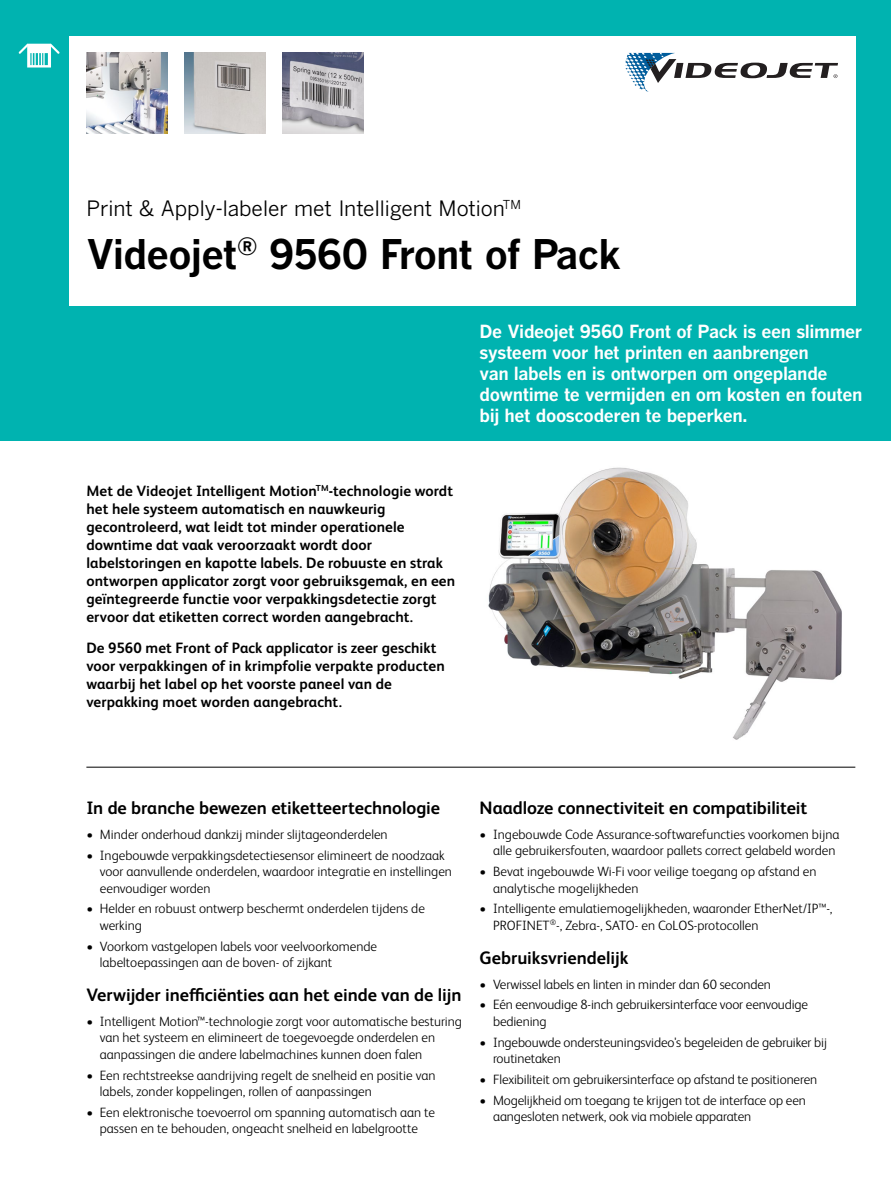
<style>
.page{position:relative;width:891px;height:1188px;background:#fff}
.page>*{position:absolute;margin:0;border:0;box-sizing:border-box;transform-origin:0 0}
.t1{font:700 40.5px "Benton Gothic";letter-spacing:-.02em;color:#000}
.t2{font:21px "Benton Gothic";letter-spacing:-.015em;color:#000}
.t3{font:700 18px/21px "Benton Gothic";letter-spacing:-.02em;color:#fff}
.t4{font:700 18px "FS Albert Pro";letter-spacing:-.005em;color:#000}
.t5{font:700 15px/18px "FS Albert Pro";letter-spacing:.005em;color:#000}
.t6{font:300 13.5px/16.5px "FS Albert Pro";color:#000}
</style>
<div class="page">
<div style="left:0;top:0;width:891px;height:441px;background:#00b3b0"></div>
<div style="left:69px;top:36px;width:786px;height:270px;background:#fff"></div>
<hr style="left:86px;top:767px;width:769px;height:1px;background:#000">
<img style="left:185px;top:53px;width:81px;height:81px">
<img style="left:283px;top:53px;width:81px;height:81px">
<img style="left:86px;top:53px;width:81px;height:81px">
<svg style="left:19px;top:44px;width:41px;height:24px"></svg>
<img style="left:488px;top:467px;width:354px;height:273px">
<svg style="left:625px;top:53px;width:213px;height:39px"></svg>
<h2 class="t2" style="left:86px;top:197px;width:436px">Print &amp; Apply-labeler met Intelligent Motion<sup>TM</sup></h2>
<h1 class="t1" style="left:86px;top:231px;width:536px">Videojet<sup>®</sup> 9560 Front of Pack</h1>
<p class="t5" style="left:86px;top:481px;width:370px">Met de Videojet Intelligent Motion<sup>TM</sup>-technologie wordt het hele systeem automatisch en nauwkeurig gecontroleerd, wat leidt tot minder operationele downtime dat vaak veroorzaakt wordt door labelstoringen en kapotte labels. De robuuste en strak ontworpen applicator zorgt voor gebruiksgemak, en een geïntegreerde functie voor verpakkingsdetectie zorgt ervoor dat etiketten correct worden aangebracht.</p>
<p class="t5" style="left:86px;top:638px;width:360px">De 9560 met Front of Pack applicator is zeer geschikt voor verpakkingen of in krimpfolie verpakte producten waarbij het label op het voorste paneel van de verpakking moet worden aangebracht.</p>
<h3 class="t3" style="left:480px;top:321px;width:384px">De Videojet 9560 Front of Pack is een slimmer systeem voor het printen en aanbrengen<br>van labels en is ontworpen om ongeplande downtime te vermijden en om kosten en fouten bij het dooscoderen te beperken.</h3>
<h3 class="t4" style="left:86px;top:795px;width:355px">In de branche bewezen etiketteertechnologie</h3>
<p class="t6" style="left:86px;top:825px;width:303px">• Minder onderhoud dankzij minder slijtageonderdelen</p>
<p class="t6" style="left:100px;top:846px;width:354px;text-indent:-14px">• Ingebouwde verpakkingsdetectiesensor elimineert de noodzaak voor aanvullende onderdelen, waardoor integratie en instellingen eenvoudiger worden</p>
<p class="t6" style="left:100px;top:900px;width:327px;text-indent:-14px">• Helder en robuust ontwerp beschermt onderdelen tijdens de werking</p>
<p class="t6" style="left:100px;top:937px;width:279px;text-indent:-14px">• Voorkom vastgelopen labels voor veelvoorkomende labeltoepassingen aan de boven- of zijkant</p>
<h3 class="t4" style="left:86px;top:982px;width:377px">Verwijder inefficiënties aan het einde van de lijn</h3>
<p class="t6" style="left:100px;top:1012px;width:364px;text-indent:-14px">• Intelligent Motion™-technologie zorgt voor automatische besturing van het systeem en elimineert de toegevoegde onderdelen en aanpassingen die andere labelmachines kunnen doen falen</p>
<p class="t6" style="left:100px;top:1066px;width:337px;text-indent:-14px">• Een rechtstreekse aandrijving regelt de snelheid en positie van labels, zonder koppelingen, rollen of aanpassingen</p>
<p class="t6" style="left:86px;top:1103px;width:350px;text-align:center">• Een elektronische toevoerrol om spanning automatisch aan te passen en te behouden, ongeacht snelheid en labelgrootte</p>
<h3 class="t4" style="left:480px;top:795px;width:329px">Naadloze connectiviteit en compatibiliteit</h3>
<p class="t6" style="left:480px;top:825px;width:361px;text-align:right">• Ingebouwde Code Assurance-softwarefuncties voorkomen bijna alle gebruikersfouten, waardoor pallets correct gelabeld worden</p>
<p class="t6" style="left:493px;top:862px;width:325px;text-indent:-14px">• Bevat ingebouwde Wi-Fi voor veilige toegang op afstand en analytische mogelijkheden</p>
<p class="t6" style="left:493px;top:900px;width:341px;text-indent:-14px">• Intelligente emulatiemogelijkheden, waaronder EtherNet/IP™-,<br>PROFINET<sup>®</sup>-, Zebra-, SATO- en CoLOS-protocollen</p>
<h3 class="t4" style="left:480px;top:945px;width:150px">Gebruiksvriendelijk</h3>
<p class="t6" style="left:480px;top:975px;width:293px">• Verwissel labels en linten in minder dan 60 seconden</p>
<p class="t6" style="left:493px;top:996px;width:316px;text-indent:-14px">• Eén eenvoudige 8-inch gebruikersinterface voor eenvoudige bediening</p>
<p class="t6" style="left:493px;top:1033px;width:336px;text-indent:-14px">• Ingebouwde ondersteuningsvideo's begeleiden de gebruiker bij routinetaken</p>
<p class="t6" style="left:480px;top:1070px;width:339px">• Flexibiliteit om gebruikersinterface op afstand te positioneren</p>
<p class="t6" style="left:493px;top:1091px;width:314px;text-indent:-14px">• Mogelijkheid om toegang te krijgen tot de interface op een aangesloten netwerk, ook via mobiele apparaten</p>
</div>
